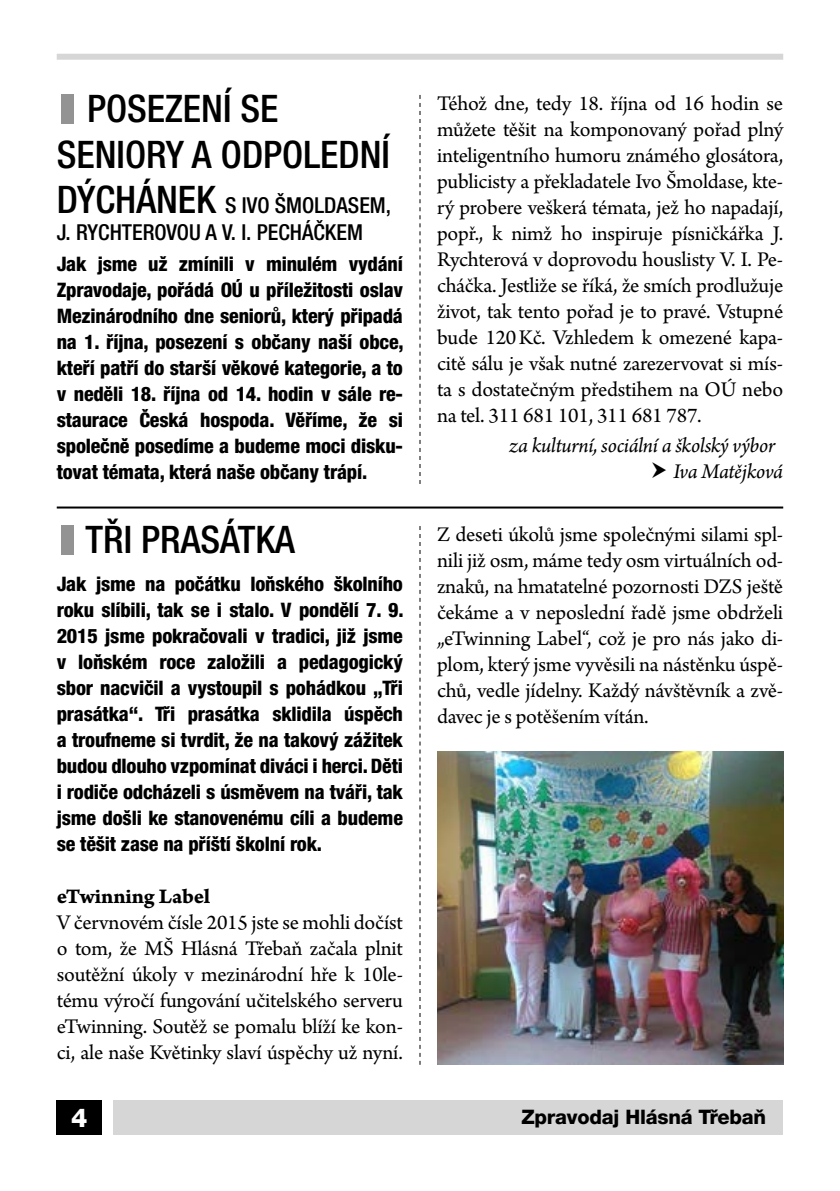
<style>
.page{position:relative;width:840px;height:1191px;background:#fff}
.page>*{position:absolute;margin:0;border:0;box-sizing:border-box;transform-origin:0 0}
.nadpis2013{font:500 condensed 38px/45.6px "Helvetica Neue LT Pro";color:#000}
.t1{font:800 26px "Helvetica Neue LT Pro";color:#fff}
.text2013{font:22px/26px "Arno Pro";letter-spacing:-.01em;color:#000;text-align:justify}
.nadpis2013-2{font:500 condensed 22px/26.4px "Helvetica Neue LT Pro";color:#000}
.text2013-2{font:italic 22px "Arno Pro";letter-spacing:-.015em;color:#000}
.text2013-3{font:22px "Arno Pro Bold Caption";letter-spacing:-.01em;color:#000}
.podnadpis2013{font:800 condensed 20px/26px "Helvetica Neue LT Pro";letter-spacing:-.01em;color:#000;text-align:justify}
.t2{font:800 20px "Helvetica Neue LT Pro";letter-spacing:-.01em;color:#000}
.s1{font-weight:900;font-stretch:expanded;color:#939393}
.s2{font-size:38px}
</style>
<div class="page">
<div style="left:113px;top:1100px;width:669px;height:34px;background:#d6d6d6"></div>
<div style="left:57px;top:54px;width:725px;height:6px;background:#d6d6d6"></div>
<div style="left:57px;top:1100px;width:45px;height:34px;background:#000"></div>
<svg style="left:419px;top:95px;width:1px;height:389px"></svg>
<svg style="left:419px;top:526px;width:1px;height:538px"></svg>
<img style="left:437px;top:751px;width:345px;height:313px">
<hr style="left:57px;top:506px;width:725px;height:2px;background:#000">
<p class="nadpis2013" style="left:57px;top:85px;width:334px"><span class="s1">|</span> POSEZENÍ SE<br>SENIORY A ODPOLEDNÍ</p>
<p class="nadpis2013-2" style="left:57px;top:192px;width:336px"><span class="s2">DÝCHÁNEK</span> S IVO ŠMOLDASEM,<br>J. RYCHTEROVOU A V. I. PECHÁČKEM</p>
<p class="podnadpis2013" style="left:57px;top:251px;width:348px">Jak jsme už zmínili v minulém vydání Zpravodaje, pořádá OÚ u příležitosti oslav Mezinárodního dne seniorů, který připadá na 1. října, posezení s občany naší obce, kteří patří do starší věkové kategorie, a to v neděli 18. října od 14. hodin v sále re&shy;staurace Česká hospoda. Věříme, že si společně posedíme a budeme moci disku&shy;tovat témata, která naše občany trápí.</p>
<p class="nadpis2013" style="left:57px;top:516px;width:239px"><span class="s1">|</span> TŘI PRASÁTKA</p>
<p class="podnadpis2013" style="left:57px;top:570px;width:348px">Jak jsme na počátku loňského školního roku slíbili, tak se i stalo. V pondělí 7. 9.<br>2015 jsme pokračovali v tradici, již jsme v loňském roce založili a pedagogický sbor nacvičil a vystoupil s pohádkou „Tři prasátka“. Tři prasátka sklidila úspěch a troufneme si tvrdit, že na takový zážitek budou dlouho vzpomínat diváci i herci. Děti i rodiče odcházeli s úsměvem na tváři, tak jsme došli ke stanovenému cíli a budeme se těšit zase na příští školní rok.</p>
<p class="text2013-3" style="left:57px;top:883px;width:155px">eTwinning Label</p>
<p class="text2013" style="left:57px;top:910px;width:347px">V červnovém čísle 2015 jste se mohli dočíst o tom, že MŠ Hlásná Třebaň začala plnit soutěžní úkoly v mezinárodní hře k 10le&shy;tému výročí fungování učitelského serveru eTwinning. Soutěž se pomalu blíží ke kon&shy;ci, ale naše Květinky slaví úspěchy už nyní.</p>
<p class="text2013" style="left:437px;top:91px;width:347px">Téhož dne, tedy 18. října od 16 hodin se můžete těšit na komponovaný pořad plný inteligentního humoru známého glosátora, publicisty a překladatele Ivo Šmoldase, kte&shy;rý probere veškerá témata, jež ho napadají, popř., k nimž ho inspiruje písničkářka J.<br>Rychterová v doprovodu houslisty V. I. Pe&shy;cháčka. Jestliže se říká, že smích prodlužuje život, tak tento pořad je to pravé. Vstupné bude 120Kč. Vzhledem k omezené kapa&shy;citě sálu je však nutné zarezervovat si mís&shy;ta s dostatečným předstihem na OÚ nebo na tel. 311 681 101, 311 681 787.</p>
<p class="text2013-2" style="left:509px;top:433px;width:268px">za kulturní, sociální a školský výbor</p>
<p class="text2013-2" style="left:673px;top:459px;width:111px">Iva Matějková</p>
<p class="text2013" style="left:437px;top:522px;width:347px">Z deseti úkolů jsme společnými silami spl&shy;nili již osm, máme tedy osm virtuálních od&shy;znaků, na hmatatelné pozornosti DZS ještě čekáme a v neposlední řadě jsme obdrželi „eTwinning Label“, což je pro nás jako di&shy;plom, který jsme vyvěsili na nástěnku úspě&shy;chů, vedle jídelny. Každý návštěvník a zvě&shy;davec je s potěšením vítán.</p>
<p class="t1" style="left:71px;top:1101px;width:18px">4</p>
<p class="t2" style="left:521px;top:1105px;width:246px">Zpravodaj Hlásná Třebaň</p>
</div>
